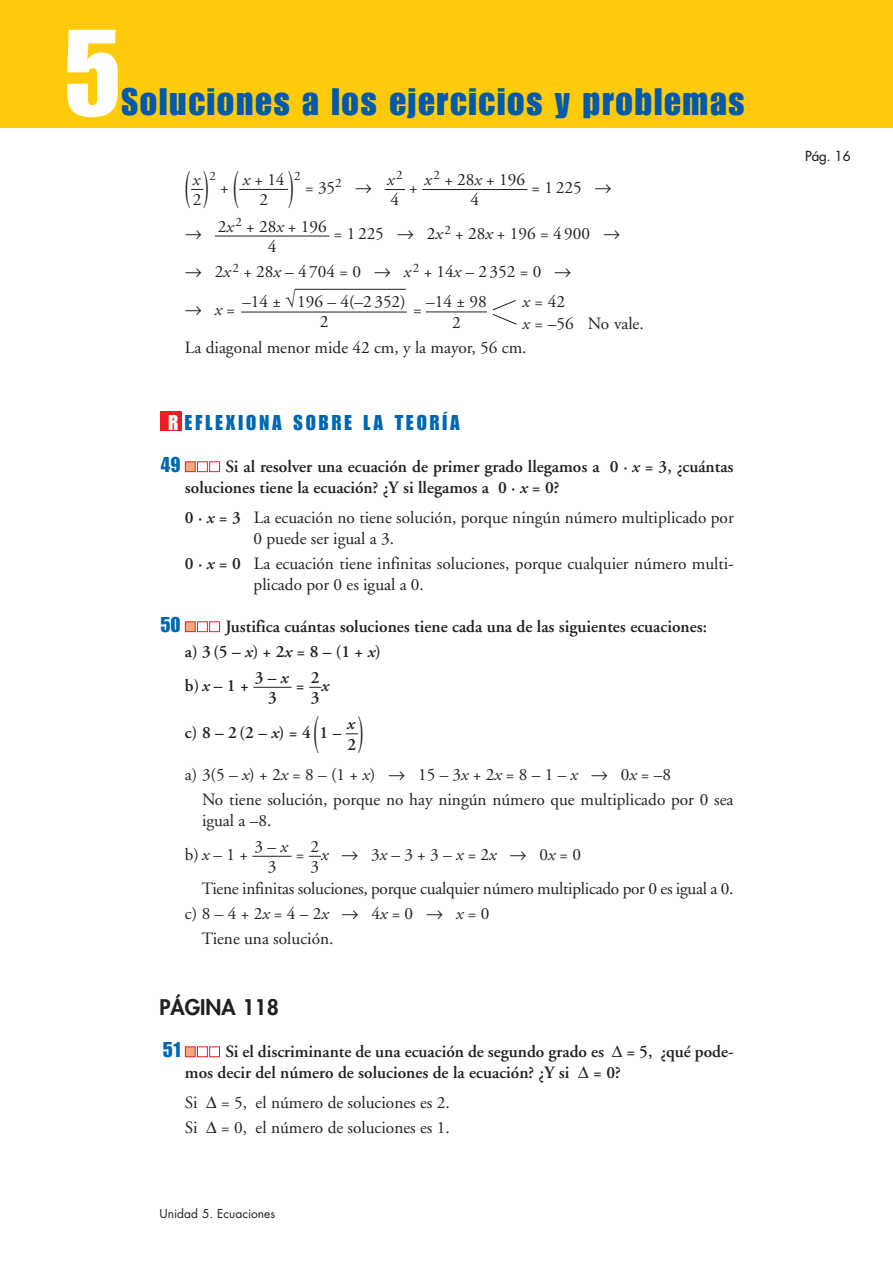
<style>
.page{position:relative;width:893px;height:1263px;background:#fff}
.page>*{position:absolute;margin:0;border:0;box-sizing:border-box;transform-origin:0 0}
.t1{font:120px "Impact";color:#fff}
.t2{font:43.05px "Anaya Math 1";color:#231f20;scale:.4 1}
.t3{font:37.5px "Impact";letter-spacing:.05em;color:#015aaa}
.t4{font:21px/42.3px "Impact";letter-spacing:.145em;color:#0166b3}
.t5{font:800 21px "Futura";color:#231f20}
.t6{font:17.25px/20.2px "Adobe Garamond";color:#231f20}
.t7{font:600 17.25px/21px "Adobe Garamond";color:#231f20}
.t8{font:17.25px "Anaya Math 1";color:#231f20}
.t9{font:italic 17.25px "Adobe Garamond";color:#231f20}
.t10{font:italic 600 17.25px "Adobe Garamond";color:#231f20}
.t11{font:13.5px "Futura";color:#231f20}
.t12{font:12.9px "Adobe Garamond";color:#231f20}
.t13{font:12px "Futura";color:#231f20}
.s1{font-style:italic}
.s2{font-family:"Anaya Math 1"}
.s3{font-family:"Adobe Garamond";font-style:italic}
.s4{font-family:"Adobe Garamond"}
.s5{font-family:"Anaya Math 1";font-size:18.9px}
.s6{color:#fff}
.s7{font-weight:600}
.s8{font-weight:600;font-style:italic}
.s9{font-family:"Anaya Math 1";font-weight:400}
</style>
<div class="page">
<div style="left:0;top:0;width:893px;height:128px;background:#feca0a"></div>
<div style="left:209px;top:1046px;width:11px;height:11px;border:1px solid #ee1d23"></div>
<div style="left:197px;top:1046px;width:11px;height:11px;border:1px solid #ee1d23"></div>
<div style="left:185px;top:1047px;width:10px;height:10px;background:#f8a87e"></div>
<div style="left:185px;top:1046px;width:11px;height:11px;border:1px solid #ee1d23"></div>
<svg style="left:309px;top:856px;width:12px;height:1px"></svg>
<hr style="left:252px;top:856px;width:40px;height:1px;background:#231f20">
<svg style="left:346px;top:733px;width:12px;height:1px"></svg>
<svg style="left:309px;top:687px;width:12px;height:1px"></svg>
<hr style="left:253px;top:687px;width:39px;height:1px;background:#231f20">
<div style="left:209px;top:621px;width:11px;height:11px;border:1px solid #ee1d23"></div>
<div style="left:197px;top:621px;width:11px;height:11px;border:1px solid #ee1d23"></div>
<div style="left:185px;top:622px;width:10px;height:10px;background:#f8a87e"></div>
<div style="left:185px;top:621px;width:11px;height:11px;border:1px solid #ee1d23"></div>
<div style="left:209px;top:461px;width:11px;height:11px;border:1px solid #ee1d23"></div>
<div style="left:197px;top:461px;width:11px;height:11px;border:1px solid #ee1d23"></div>
<div style="left:185px;top:462px;width:10px;height:10px;background:#f8a87e"></div>
<div style="left:185px;top:461px;width:11px;height:11px;border:1px solid #ee1d23"></div>
<div style="left:160px;top:411px;width:21px;height:20px;background:#ee1d23"></div>
<svg style="left:492px;top:300px;width:25px;height:25px"></svg>
<hr style="left:426px;top:312px;width:61px;height:1px;background:#231f20">
<hr style="left:295px;top:289px;width:111px;height:1px;background:#231f20">
<hr style="left:241px;top:312px;width:166px;height:1px;background:#231f20">
<hr style="left:215px;top:236px;width:115px;height:1px;background:#231f20">
<hr style="left:422px;top:189px;width:105px;height:1px;background:#231f20">
<svg style="left:385px;top:189px;width:20px;height:1px"></svg>
<hr style="left:239px;top:189px;width:49px;height:1px;background:#231f20">
<svg style="left:191px;top:189px;width:12px;height:1px"></svg>
<h1 class="t1" style="left:64px;top:30px;width:59px">5</h1>
<h3 class="t3" style="left:121px;top:89px;width:625px">Soluciones a los ejercicios y problemas</h3>
<p class="t9" style="left:387px;top:173px;width:17px">x<sup>2</sup></p>
<p class="t6" style="left:425px;top:171px;width:102px;text-align:center"><span class="s1">x</span><sup>2</sup> + 28<span class="s1">x</span> + 196<br>4</p>
<h2 class="t2" style="left:185px;top:168px;width:136px">( ) (</h2>
<h2 class="t2" style="left:288px;top:168px;width:16px">)</h2>
<p class="t12" style="left:209px;top:170px;width:8px">2</p>
<p class="t12" style="left:294px;top:170px;width:8px">2</p>
<p class="t6" style="left:243px;top:171px;width:43px"><span class="s1">x</span>+14</p>
<p class="t9" style="left:193px;top:173px;width:9px">x</p>
<p class="t6" style="left:193px;top:191px;width:10px">2</p>
<p class="t6" style="left:305px;top:179px;width:68px">= 35<sup>2</sup> <span class="s2">8</span></p>
<p class="t6" style="left:409px;top:179px;width:10px">+</p>
<p class="t6" style="left:532px;top:179px;width:81px">= 1 225 <span class="s2">8</span></p>
<p class="t6" style="left:220px;top:179px;width:10px">+</p>
<p class="t6" style="left:390px;top:191px;width:10px">4</p>
<p class="t6" style="left:259px;top:191px;width:10px">2</p>
<p class="t6" style="left:218px;top:218px;width:110px;text-align:center">2<span class="s1">x</span><sup>2</sup> + 28<span class="s1">x</span> + 196<br>4</p>
<p class="t8" style="left:185px;top:226px;width:19px">8</p>
<p class="t6" style="left:334px;top:225px;width:288px">= 1 225 <span class="s2">8</span> 2<span class="s1">x</span> <sup>2</sup> + 28<span class="s1">x</span> + 196 = 4 900 <span class="s2">8</span></p>
<p class="t6" style="left:185px;top:263px;width:388px"><span class="s2">8</span> 2<span class="s1">x</span><sup>2</sup> + 28<span class="s1">x</span> – 4704 = 0 <span class="s2">8</span> <span class="s1">x</span><sup>2</sup> + 14<span class="s1">x</span> – 2352 = 0 <span class="s2">8</span></p>
<p class="t8" style="left:185px;top:302px;width:52px">8 <span class="s3">x</span><span class="s4">=</span></p>
<p class="t6" style="left:413px;top:301px;width:10px">=</p>
<p class="t6" style="left:185px;top:339px;width:343px">La diagonal menor mide 42 cm, y la mayor, 56 cm.</p>
<p class="t6" style="left:242px;top:293px;width:165px;text-align:center">–14 ± <span class="s5">√</span>196 – 4(–2 352)<br>2</p>
<p class="t6" style="left:522px;top:292px;width:123px;line-height:22.4px"><span class="s1">x</span> = 42<br><span class="s1">x</span> = –56 No vale.</p>
<p class="t6" style="left:426px;top:293px;width:62px;text-align:center">–14 ± 98<br>2</p>
<p class="t4" style="left:161px;top:402px;width:301px;text-indent:8px"><span class="s6">R</span> EFLEXIONA SOBRE LA TEORÍA<br>49</p>
<p class="t7" style="left:185px;top:458px;width:550px;text-indent:40px">Si al resolver una ecuación de primer grado llegamos a 0 · <span class="s1">x</span> = 3, ¿cuántas soluciones tiene la ecuación? ¿Y si llegamos a 0 · <span class="s1">x</span> = 0?</p>
<p class="t6" style="left:254px;top:508px;width:482px;line-height:21px;text-indent:-69px"><span class="s7">0 ·</span> <span class="s8">x</span> <span class="s7">= 3</span> La ecuación no tiene solución, porque ningún número multiplicado por<br>0 puede ser igual a 3.</p>
<p class="t6" style="left:254px;top:554px;width:482px;line-height:21px;text-indent:-69px"><span class="s7">0 ·</span> <span class="s8">x</span> <span class="s7">= 0</span> La ecuación tiene infinitas soluciones, porque cualquier número multi&shy;plicado por 0 es igual a 0.</p>
<p class="t4" style="left:161px;top:604px;width:22px">50</p>
<p class="t7" style="left:185px;top:616px;width:524px;line-height:25.2px;text-indent:40px">Justifica cuántas soluciones tiene cada una de las siguientes ecuaciones: a) 3 (5 – <span class="s1">x</span>) + 2<span class="s1">x</span> = 8 – (1 + <span class="s1">x</span>)</p>
<p class="t7" style="left:185px;top:677px;width:65px">b)<span class="s1">x</span>– 1 +</p>
<p class="t7" style="left:296px;top:677px;width:34px">= <span class="s1">x</span></p>
<p class="t7" style="left:185px;top:723px;width:158px">c) 8 – 2(2 – <span class="s1">x</span>) = 4 1 –</p>
<p class="t6" style="left:202px;top:763px;width:533px;line-height:25.2px;text-indent:-17px">a) 3(5 – <span class="s1">x</span>) + 2<span class="s1">x</span> = 8 – (1 + <span class="s1">x</span>) <span class="s2">8</span> 15 – 3<span class="s1">x</span> + 2<span class="s1">x</span> = 8 – 1 – <span class="s1">x</span> <span class="s2">8</span> 0<span class="s1">x</span> = –8<br>No tiene solución, porque no hay ningún número que multiplicado por 0 sea</p>
<p class="t6" style="left:185px;top:805px;width:88px;line-height:33.8px;text-indent:17px">igual a –8. b)<span class="s1">x</span>– 1 +</p>
<p class="t7" style="left:255px;top:669px;width:35px;line-height:20.2px;text-align:center">3 – <span class="s1">x<br></span>3</p>
<p class="t7" style="left:311px;top:669px;width:10px;line-height:20.2px">2<br>3</p>
<h2 class="t2" style="left:313px;top:712px;width:16px">(</h2>
<h2 class="t2" style="left:358px;top:712px;width:16px">)</h2>
<p class="t10" style="left:347px;top:717px;width:9px">x</p>
<p class="t7" style="left:347px;top:735px;width:10px">2</p>
<p class="t6" style="left:255px;top:838px;width:35px;text-align:center">3 – <span class="s1">x<br></span>3</p>
<p class="t6" style="left:311px;top:838px;width:10px">2<br>3</p>
<p class="t6" style="left:202px;top:839px;width:533px;line-height:33.8px;text-indent:94px">= <span class="s1">x</span> <span class="s2">8</span> 3<span class="s1">x</span>– 3 + 3 – <span class="s1">x</span>= 2<span class="s1">x</span> <span class="s2">8</span> 0<span class="s1">x</span>= 0<br>Tiene infinitas soluciones, porque cualquier número multiplicado por 0 es igual a 0.</p>
<p class="t6" style="left:202px;top:902px;width:289px;line-height:25.2px;text-indent:-17px">c)8 – 4 + 2<span class="s1">x</span>= 4 – 2<span class="s1">x</span> <span class="s2">8</span> 4<span class="s1">x</span>= 0 <span class="s2">8</span> <span class="s1">x</span>= 0<br>Tiene una solución.</p>
<p class="t5" style="left:159px;top:997px;width:121px">PÁGINA 118</p>
<p class="t4" style="left:163px;top:1029px;width:19px">51</p>
<p class="t7" style="left:185px;top:1043px;width:550px;text-indent:40px">Si el discriminante de una ecuación de segundo grado es <span class="s9">D</span> = 5, ¿qué pode&shy;mos decir del número de soluciones de la ecuación? ¿Y si <span class="s9">D</span> = 0?</p>
<p class="t6" style="left:185px;top:1091px;width:266px;line-height:25.2px">Si <span class="s2">D</span> = 5, el número de soluciones es 2.<br>Si <span class="s2">D</span> = 0, el número de soluciones es 1.</p>
<p class="t13" style="left:159px;top:1208px;width:117px">Unidad 5. Ecuaciones</p>
<p class="t11" style="left:805px;top:149px;width:47px">Pág. 16</p>
</div>
